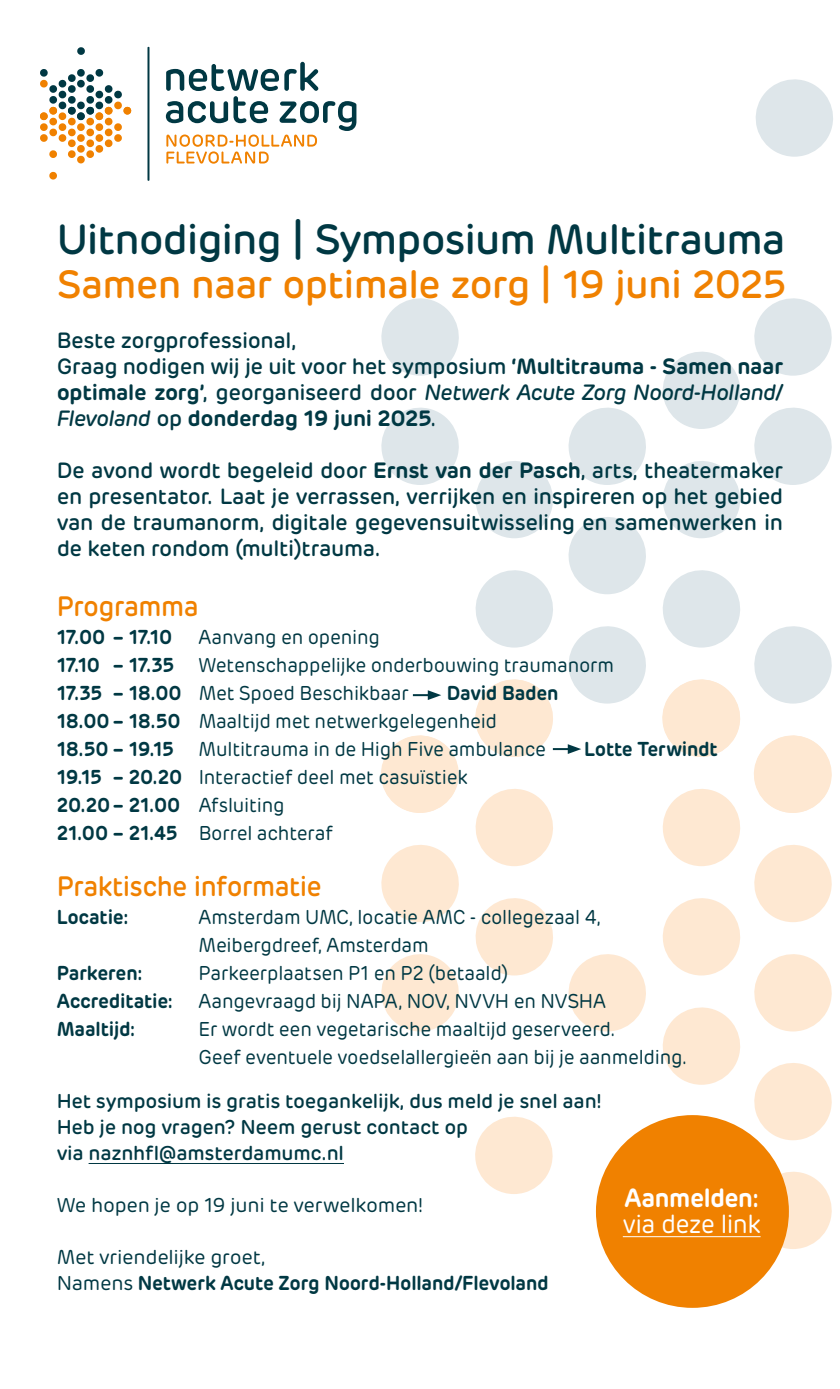
<style>
.page{position:relative;width:840px;height:1389px;background:#fff}
.page>*{position:absolute;margin:0;border:0;box-sizing:border-box;transform-origin:0 0}
.t1{font:500 42px "Rubrik";letter-spacing:-.025em;color:#003843}
.t2{font:500 39.2px "Rubrik";letter-spacing:-.02em;color:#f08100}
.t3{font:500 28px "Rubrik";letter-spacing:-.02em;color:#f08100;scale:.95 1}
.t4{font:26px "Rubrik";letter-spacing:-.025em;color:#fff;scale:.95 1}
.t5{font:600 26px "Rubrik";letter-spacing:-.015em;color:#fff;scale:.95 1}
.t6{font:500 22px/26px "Rubrik";letter-spacing:-.015em;color:#003843}
.t7{font:20px/28px "Rubrik";letter-spacing:-.01em;color:#003843;scale:.95 1}
.t8{font:600 20px/26px "Rubrik";letter-spacing:-.01em;color:#003843;scale:.95 1}
.t9{font:500 20px/26px "Rubrik";letter-spacing:-.01em;color:#003843}
.t10{font:20px "Rubrik";letter-spacing:-.01em;color:#003843}
.s1{font-weight:600}
.s2{font-style:italic}
.s3{font-weight:400}
</style>
<div class="page">
<svg style="left:754px;top:735px;width:78px;height:78px"></svg>
<svg style="left:754px;top:626px;width:78px;height:78px"></svg>
<svg style="left:754px;top:407px;width:78px;height:78px"></svg>
<svg style="left:754px;top:298px;width:78px;height:78px"></svg>
<svg style="left:662px;top:679px;width:78px;height:78px"></svg>
<svg style="left:663px;top:570px;width:77px;height:78px"></svg>
<svg style="left:663px;top:461px;width:77px;height:77px"></svg>
<svg style="left:663px;top:351px;width:77px;height:78px"></svg>
<svg style="left:381px;top:298px;width:78px;height:78px"></svg>
<svg style="left:755px;top:79px;width:78px;height:78px"></svg>
<svg style="left:754px;top:954px;width:78px;height:77px"></svg>
<svg style="left:754px;top:845px;width:78px;height:77px"></svg>
<svg style="left:665px;top:1115px;width:79px;height:15px"></svg>
<svg style="left:662px;top:1007px;width:78px;height:78px"></svg>
<svg style="left:662px;top:898px;width:78px;height:77px"></svg>
<svg style="left:662px;top:789px;width:78px;height:77px"></svg>
<svg style="left:568px;top:954px;width:78px;height:77px"></svg>
<svg style="left:475px;top:1116px;width:78px;height:78px"></svg>
<svg style="left:475px;top:898px;width:78px;height:77px"></svg>
<svg style="left:475px;top:789px;width:78px;height:77px"></svg>
<svg style="left:381px;top:954px;width:78px;height:77px"></svg>
<svg style="left:381px;top:845px;width:78px;height:77px"></svg>
<svg style="left:381px;top:735px;width:78px;height:78px"></svg>
<svg style="left:381px;top:407px;width:78px;height:78px"></svg>
<svg style="left:752px;top:1063px;width:80px;height:77px"></svg>
<svg style="left:777px;top:1166px;width:55px;height:83px"></svg>
<svg style="left:77px;top:47px;width:8px;height:8px"></svg>
<svg style="left:49px;top:172px;width:8px;height:8px"></svg>
<svg style="left:40px;top:69px;width:92px;height:94px"></svg>
<svg style="left:166px;top:62px;width:190px;height:102px"></svg>
<svg style="left:148px;top:47px;width:1px;height:133px"></svg>
<hr style="left:88px;top:1163px;width:256px;height:1px;background:#003843">
<div style="left:595px;top:1115px;width:193px;height:193px;background:#f08100;border-radius:50%"></div>
<hr style="left:622px;top:1236px;width:138px;height:1px;background:#fff">
<svg style="left:412px;top:690px;width:29px;height:10px"></svg>
<svg style="left:475px;top:407px;width:171px;height:350px"></svg>
<h1 class="t1" style="left:57px;top:214px;width:729px">Uitnodiging | Symposium Multitrauma</h1>
<h2 class="t2" style="left:57px;top:261px;width:731px">Samen naar optimale zorg | 19 juni 2025</h2>
<p class="t6" style="left:57px;top:327px;width:727px">Beste zorgprofessional,<br>Graag nodigen wij je uit voor het symposium <span class="s1">‘Multitrauma - Samen naar optimale zorg’</span>, georganiseerd door <span class="s2">Netwerk Acute Zorg Noord-Holland/ Flevoland</span> op <span class="s1">donderdag 19 juni 2025</span>.</p>
<p class="t6" style="left:57px;top:457px;width:727px;text-align:justify">De avond wordt begeleid door <span class="s1">Ernst van der Pasch</span>, arts, theatermaker en presentator. Laat je verrassen, verrijken en inspireren op het gebied van de traumanorm, digitale gegevensuitwisseling en samenwerken in de keten rondom (multi)trauma.</p>
<h3 class="t3" style="left:57px;top:589px;width:151px">Programma</h3>
<p class="t8" style="left:57px;top:624px;width:123px">17.00 – 17.10</p>
<p class="t7" style="left:57px;top:623px;width:588px;text-indent:142px">Aanvang en opening<br><span class="s1">17.10 – 17.35</span> Wetenschappelijke onderbouwing traumanorm<br><span class="s1">17.35 – 18.00</span> Met Spoed Beschikbaar</p>
<p class="t7" style="left:57px;top:679px;width:529px;text-indent:390px"><span class="s1">David Baden<br>18.00 – 18.50</span> Maaltijd met netwerkgelegenheid<br><span class="s1">18.50 – 19.15</span> Multitrauma in de High Five ambulance</p>
<p class="t8" style="left:584px;top:736px;width:142px">Lotte Terwindt</p>
<p class="t7" style="left:57px;top:763px;width:434px"><span class="s1">19.15 – 20.20</span> Interactief deel met casuïstiek<br><span class="s1">20.20– 21.00</span> Afsluiting<br><span class="s1">21.00 – 21.45</span> Borrel achteraf</p>
<h3 class="t3" style="left:57px;top:869px;width:280px">Praktische informatie</h3>
<p class="t8" style="left:57px;top:904px;width:77px">Locatie:</p>
<p class="t7" style="left:198px;top:903px;width:425px">Amsterdam UMC, locatie AMC - collegezaal 4,<br>Meibergdreef, Amsterdam</p>
<p class="t8" style="left:57px;top:960px;width:92px">Parkeren:</p>
<p class="t7" style="left:198px;top:959px;width:327px">Parkeerplaatsen P1 en P2 (betaald)</p>
<p class="t8" style="left:57px;top:988px;width:124px">Accreditatie:</p>
<p class="t7" style="left:198px;top:987px;width:430px">Aangevraagd bij NAPA, NOV, NVVH en NVSHA</p>
<p class="t8" style="left:57px;top:1016px;width:84px">Maaltijd:</p>
<p class="t7" style="left:198px;top:1015px;width:516px">Er wordt een vegetarische maaltijd geserveerd.<br>Geef eventuele voedselallergieën aan bij je aanmelding.</p>
<p class="t9" style="left:57px;top:1089px;width:545px">Het symposium is gratis toegankelijk, dus meld je snel aan!<br>Heb je nog vragen? Neem gerust contact op<br>via naznhfl@amsterdamumc.nl</p>
<p class="t10" style="left:57px;top:1194px;width:367px">We hopen je op 19 juni te verwelkomen!</p>
<p class="t8" style="left:57px;top:1244px;width:519px"><span class="s3">Met vriendelijke groet,<br>Namens</span> Netwerk Acute Zorg Noord-Holland/Flevoland</p>
<h3 class="t5" style="left:624px;top:1182px;width:143px">Aanmelden:</h3>
<h3 class="t4" style="left:622px;top:1209px;width:146px">via deze link</h3>
</div>
